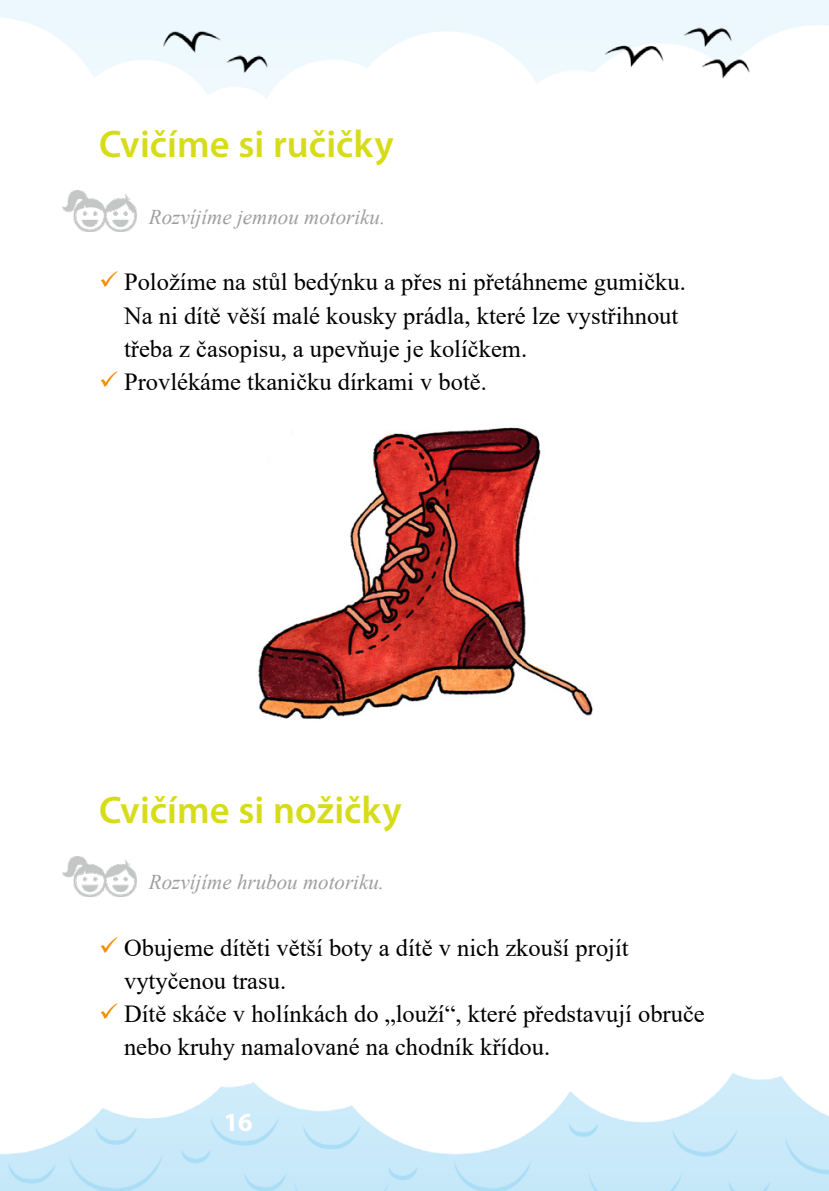
<style>
.page{position:relative;width:829px;height:1191px;background:#fff}
.page>*{position:absolute;margin:0;border:0;box-sizing:border-box;transform-origin:0 0}
.t1{font:600 38.5px "Myriad Pro";color:#d7dc1a}
.t2{font:700 26.25px "Myriad Pro";color:#fff}
.t3{font:24.5px/33.2px "Times New Roman";color:#000}
.t4{font:italic 21px "Times New Roman";color:#9d9e9e}
</style>
<div class="page">
<img style="left:0;top:0;width:828px;height:1191px">
<img style="left:62px;top:191px;width:74px;height:40px">
<img style="left:62px;top:856px;width:74px;height:40px">
<img style="left:257px;top:423px;width:340px;height:300px">
<svg style="left:101px;top:271px;width:17px;height:16px"></svg>
<svg style="left:101px;top:371px;width:17px;height:16px"></svg>
<svg style="left:101px;top:936px;width:17px;height:16px"></svg>
<svg style="left:101px;top:1003px;width:17px;height:16px"></svg>
<h1 class="t1" style="left:99px;top:120px;width:296px">Cvičíme si ručičky</h1>
<p class="t4" style="left:149px;top:202px;width:238px">Rozvíjíme jemnou motoriku.</p>
<p class="t3" style="left:124px;top:265px;width:563px">Položíme na stůl bedýnku a přes ni přetáhneme gumičku.<br>Na ni dítě věší malé kousky prádla, které lze vystřihnout třeba z časopisu, a upevňuje je kolíčkem.<br>Provlékáme tkaničku dírkami v botě.</p>
<h1 class="t1" style="left:99px;top:785px;width:304px">Cvičíme si nožičky</h1>
<p class="t4" style="left:149px;top:867px;width:237px">Rozvíjíme hrubou motoriku.</p>
<p class="t3" style="left:124px;top:930px;width:582px">Obujeme dítěti větší boty a dítě v nich zkouší projít vytyčenou trasu.<br>Dítě skáče v holínkách do „louží“, které představují obruče nebo kruhy namalované na chodník křídou.</p>
<p class="t2" style="left:224px;top:1104px;width:31px">16</p>
</div>
